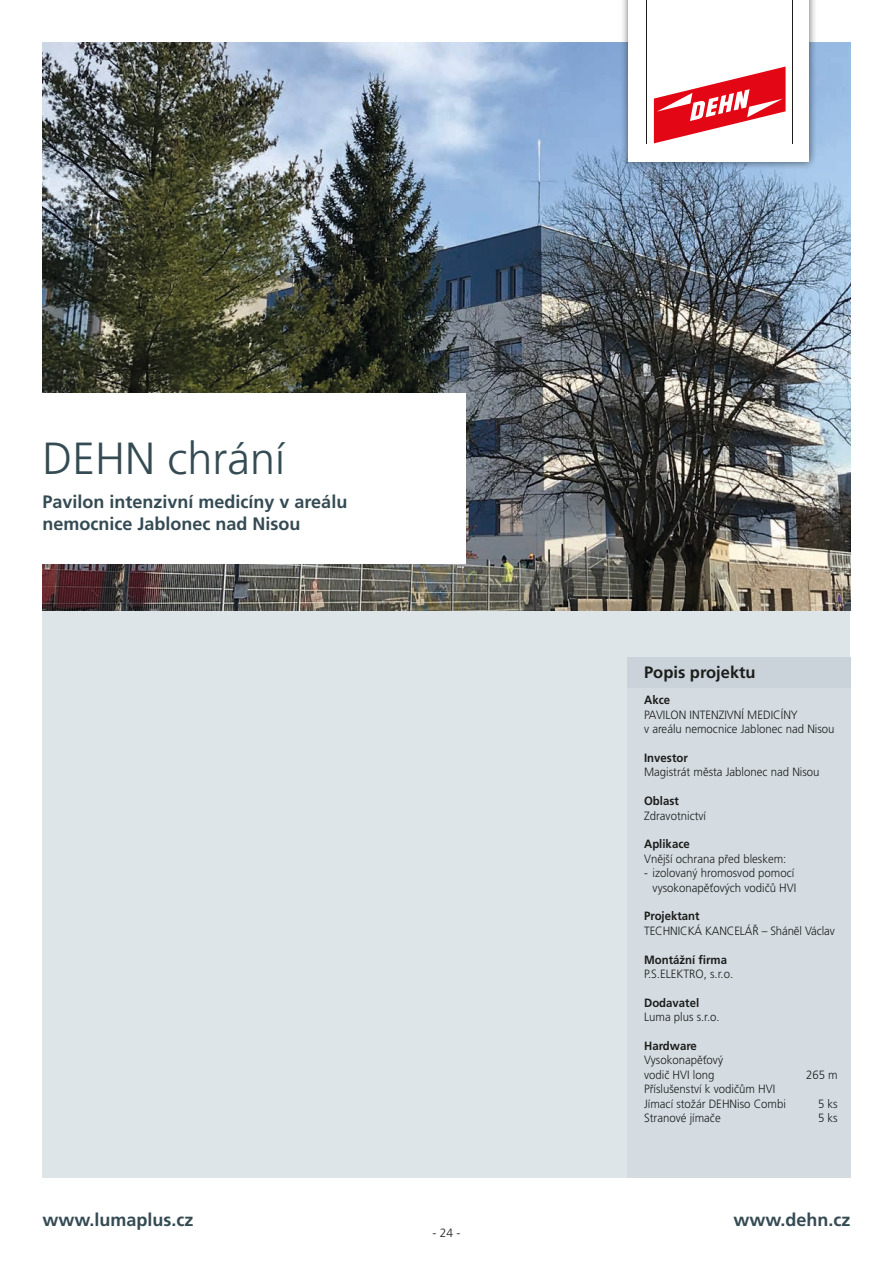
<style>
.page{position:relative;width:893px;height:1263px;background:#fff}
.page>*{position:absolute;margin:0;border:0;box-sizing:border-box;transform-origin:0 0}
.t1{font:300 45px "Frutiger CE";color:#354b54}
.t2{font:700 18px/21.6px "Frutiger CE";color:#354b54}
.t3{font:700 16.5px "Frutiger CE";color:#1d1d1b}
.t4{font:300 12px/14.4px "Frutiger CE";color:#1d1d1b;scale:.95 1}
.t5{font:700 12px "Frutiger CE";color:#1d1d1b;scale:.95 1}
.t6{font:300 12px "Frutiger CE";color:#1d1d1b}
</style>
<div class="page">
<div style="left:43px;top:610px;width:807px;height:568px;background:#dee5e9"></div>
<img style="left:43px;top:43px;width:807px;height:567px">
<div style="left:620px;top:0;width:197px;height:170px;background:#1d1d1b;opacity:.65"></div>
<div style="left:628px;top:0;width:181px;height:162px;background:#fff"></div>
<svg style="left:654px;top:67px;width:132px;height:76px"></svg>
<hr style="left:646px;top:0;width:1px;height:143px;background:#1d1d1b">
<hr style="left:792px;top:0;width:1px;height:143px;background:#1d1d1b">
<div style="left:627px;top:657px;width:223px;height:521px;background:#d4dce2"></div>
<div style="left:627px;top:657px;width:223px;height:30px;background:#c9d3d9"></div>
<div style="left:38px;top:393px;width:428px;height:170px;background:#fff"></div>
<h1 class="t1" style="left:43px;top:432px;width:244px">DEHN chrání</h1>
<h2 class="t2" style="left:43px;top:491px;width:306px">Pavilon intenzivní medicíny v areálu nemocnice Jablonec nad Nisou</h2>
<h2 class="t2" style="left:43px;top:1209px;width:153px">www.lumaplus.cz</h2>
<p class="t6" style="left:432px;top:1226px;width:30px">- 24 -</p>
<h3 class="t3" style="left:644px;top:662px;width:113px">Popis projektu</h3>
<p class="t5" style="left:644px;top:693px;width:29px">Akce</p>
<p class="t4" style="left:644px;top:707px;width:202px">PAVILON INTENZIVNÍ MEDICÍNY<br>v areálu nemocnice Jablonec nad Nisou</p>
<p class="t5" style="left:644px;top:750px;width:48px">Investor</p>
<p class="t4" style="left:644px;top:765px;width:186px">Magistrát města Jablonec nad Nisou</p>
<p class="t5" style="left:644px;top:794px;width:38px">Oblast</p>
<p class="t4" style="left:644px;top:808px;width:67px">Zdravotnictví</p>
<p class="t5" style="left:644px;top:837px;width:50px">Aplikace</p>
<p class="t4" style="left:644px;top:851px;width:151px">Vnější ochrana před bleskem:</p>
<p class="t4" style="left:644px;top:866px;width:162px;text-align:right">- izolovaný hromosvod pomocí vysokonapěťových vodičů HVI</p>
<p class="t5" style="left:644px;top:909px;width:60px">Projektant</p>
<p class="t4" style="left:644px;top:923px;width:202px">TECHNICKÁ KANCELÁŘ – Sháněl Václav</p>
<p class="t5" style="left:644px;top:952px;width:89px">Montážní firma</p>
<p class="t4" style="left:644px;top:967px;width:95px">P.S.ELEKTRO, s.r.o.</p>
<p class="t5" style="left:644px;top:995px;width:60px">Dodavatel</p>
<p class="t4" style="left:644px;top:1010px;width:81px">Luma plus s.r.o.</p>
<p class="t5" style="left:644px;top:1038px;width:57px">Hardware</p>
<p class="t4" style="left:644px;top:1053px;width:85px">Vysokonapěťový vodič HVI long</p>
<p class="t4" style="left:806px;top:1067px;width:35px">265 m</p>
<p class="t4" style="left:644px;top:1082px;width:151px">Příslušenství k vodičům HVI<br>Jímací stožár DEHNiso Combi</p>
<p class="t4" style="left:818px;top:1096px;width:22px">5 ks</p>
<p class="t4" style="left:644px;top:1111px;width:82px">Stranové jímače</p>
<p class="t4" style="left:818px;top:1111px;width:22px">5 ks</p>
<h2 class="t2" style="left:733px;top:1209px;width:119px">www.dehn.cz</h2>
</div>
